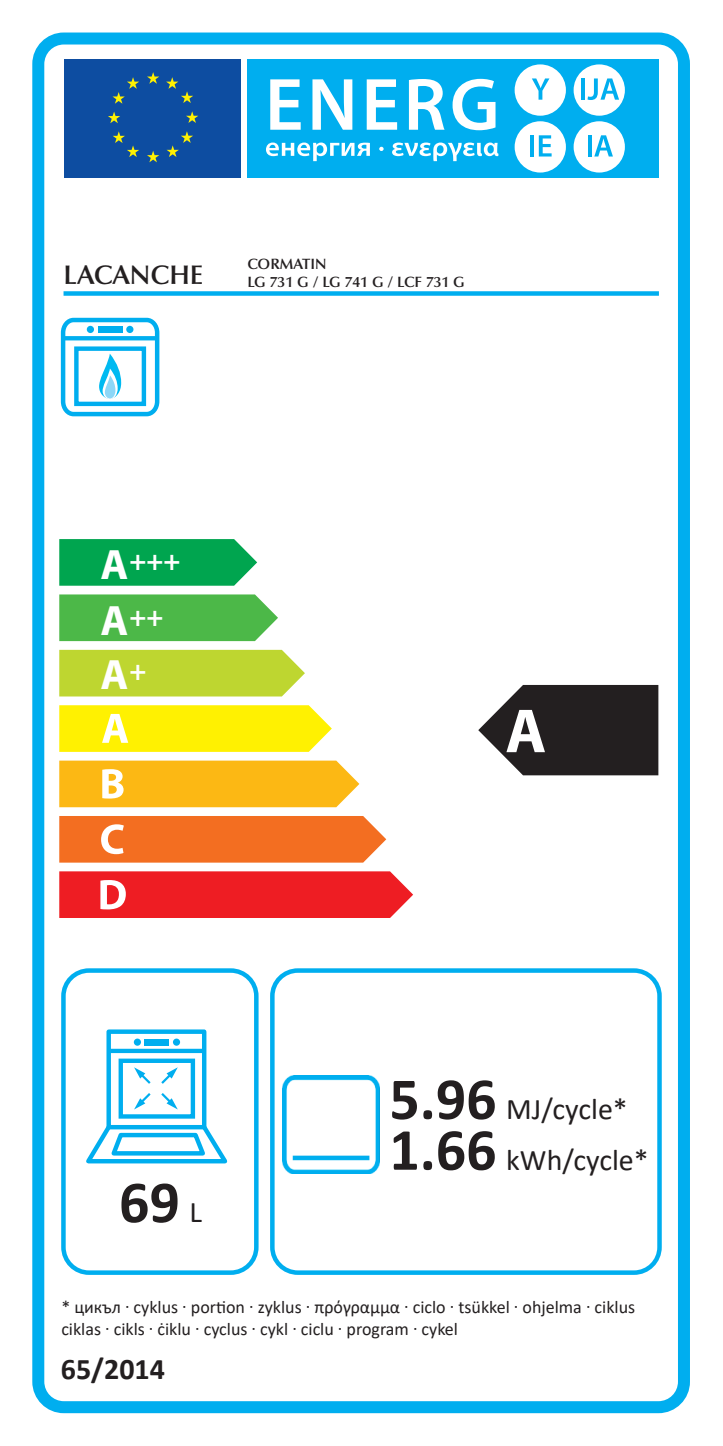
<style>
.page{position:relative;width:723px;height:1446px;background:#fff}
.page>*{position:absolute;margin:0;border:0;box-sizing:border-box;transform-origin:0 0}
.t1{font:700 60px "Calibri";color:#231f20}
.t2{font:700 42.6px "Myriad Pro";color:#fff}
.t3{font:30px "Calibri";color:#231f20}
.t4{font:700 30px "Calibri";color:#231f20}
.t5{font:700 28.5px/56.1px "Myriad Pro";color:#fff}
.t6{font:600 27px "Optima LT Pro";color:#231f20}
.t7{font:18px/21.6px "Calibri";color:#231f20}
.t8{font:600 15px/18px "Optima LT Pro";color:#231f20}
.s1{font-size:42.6px}
.s2{font-weight:400;font-size:30px}
.s3{font-weight:700;font-size:60px}
</style>
<div class="page">
<div style="left:32px;top:33px;width:658px;height:1380px;border:12px solid #00aeef;border-radius:26px"></div>
<div style="left:64px;top:59px;width:177px;height:118px;background:#0d4da1"></div>
<div style="left:247px;top:59px;width:412px;height:118px;background:#00aeef"></div>
<svg style="left:166px;top:77px;width:27px;height:26px"></svg>
<svg style="left:147px;top:72px;width:12px;height:12px"></svg>
<svg style="left:112px;top:77px;width:27px;height:27px"></svg>
<svg style="left:108px;top:112px;width:12px;height:11px"></svg>
<svg style="left:113px;top:131px;width:26px;height:26px"></svg>
<svg style="left:147px;top:151px;width:12px;height:11px"></svg>
<svg style="left:167px;top:131px;width:26px;height:26px"></svg>
<svg style="left:186px;top:111px;width:12px;height:12px"></svg>
<svg style="left:270px;top:79px;width:31px;height:51px"></svg>
<svg style="left:312px;top:79px;width:40px;height:51px"></svg>
<svg style="left:367px;top:79px;width:30px;height:51px"></svg>
<svg style="left:409px;top:79px;width:35px;height:51px"></svg>
<svg style="left:452px;top:79px;width:43px;height:51px"></svg>
<svg style="left:266px;top:143px;width:104px;height:18px"></svg>
<svg style="left:379px;top:147px;width:5px;height:4px"></svg>
<svg style="left:392px;top:143px;width:106px;height:18px"></svg>
<div style="left:515px;top:64px;width:51px;height:52px;background:#fff;border-radius:50%"></div>
<svg style="left:532px;top:78px;width:17px;height:22px"></svg>
<div style="left:573px;top:64px;width:52px;height:52px;background:#fff;border-radius:50%"></div>
<div style="left:515px;top:121px;width:51px;height:52px;background:#fff;border-radius:50%"></div>
<hr style="left:530px;top:135px;width:4px;height:21px;background:#00aeef">
<svg style="left:539px;top:135px;width:12px;height:21px"></svg>
<div style="left:573px;top:121px;width:52px;height:52px;background:#fff;border-radius:50%"></div>
<hr style="left:581px;top:78px;width:4px;height:22px;background:#00aeef">
<svg style="left:587px;top:78px;width:32px;height:22px"></svg>
<svg style="left:588px;top:135px;width:3px;height:21px"></svg>
<svg style="left:594px;top:135px;width:19px;height:21px"></svg>
<div style="left:64px;top:291px;width:595px;height:5px;background:#00aeef"></div>
<div style="left:59px;top:650px;width:246px;height:46px;background:#bed630"></div>
<svg style="left:59px;top:594px;width:219px;height:47px;background:#57bc53"></svg>
<svg style="left:59px;top:539px;width:198px;height:47px;background:#10aa5a"></svg>
<svg style="left:59px;top:705px;width:273px;height:47px;background:#fff215"></svg>
<svg style="left:59px;top:760px;width:300px;height:47px;background:#fcbd26"></svg>
<div style="left:59px;top:816px;width:327px;height:46px;background:#f36e21"></div>
<svg style="left:59px;top:871px;width:354px;height:47px;background:#ef2c31"></svg>
<svg style="left:61px;top:318px;width:98px;height:98px"></svg>
<div style="left:61px;top:968px;width:198px;height:307px;border:4px solid #00aeef;border-radius:26px"></div>
<hr style="left:110px;top:1049px;width:94px;height:4px;background:#00aeef">
<div style="left:119px;top:1058px;width:76px;height:60px;border:4px solid #00aeef"></div>
<div style="left:145px;top:1039px;width:24px;height:6px;background:#00aeef"></div>
<div style="left:134px;top:1038px;width:7px;height:8px;background:#00aeef;border-radius:50%"></div>
<div style="left:173px;top:1038px;width:7px;height:8px;background:#00aeef;border-radius:50%"></div>
<svg style="left:134px;top:1067px;width:17px;height:42px"></svg>
<svg style="left:161px;top:1067px;width:17px;height:42px"></svg>
<div style="left:106px;top:1029px;width:100px;height:100px;border:4px solid #00aeef"></div>
<svg style="left:86px;top:1121px;width:142px;height:43px"></svg>
<div style="left:270px;top:968px;width:392px;height:307px;border:4px solid #00aeef;border-radius:26px"></div>
<svg style="left:478px;top:685px;width:180px;height:90px"></svg>
<img style="left:282px;top:1076px;width:98px;height:97px">
<h3 class="t6" style="left:64px;top:258px;width:141px">LACANCHE</h3>
<p class="t8" style="left:247px;top:255px;width:219px">CORMATIN<br>LG 731 G / LG 741 G / LCF 731 G</p>
<h3 class="t5" style="left:100px;top:531px;width:81px"><span class="s1">A</span>+++<br><span class="s1">A</span>++</h3>
<h2 class="t2" style="left:100px;top:647px;width:47px">A<sup>+</sup></h2>
<h1 class="t1" style="left:119px;top:1160px;width:85px">69 <span class="s2">L</span></h1>
<h3 class="t3" style="left:389px;top:1088px;width:240px"><span class="s3">5.96</span> MJ/cycle*</h3>
<h3 class="t3" style="left:389px;top:1139px;width:261px"><span class="s3">1.66</span> kWh/cycle*</h3>
<p class="t7" style="left:61px;top:1296px;width:575px">* цикъл · cyklus · portion · zyklus · πρόγραμμα · ciclo · tsükkel · ohjelma · ciklus ciklas · cikls · ċiklu · cyclus · cykl · ciclu · program · cykel</p>
<h3 class="t4" style="left:61px;top:1347px;width:106px">65/2014</h3>
</div>
